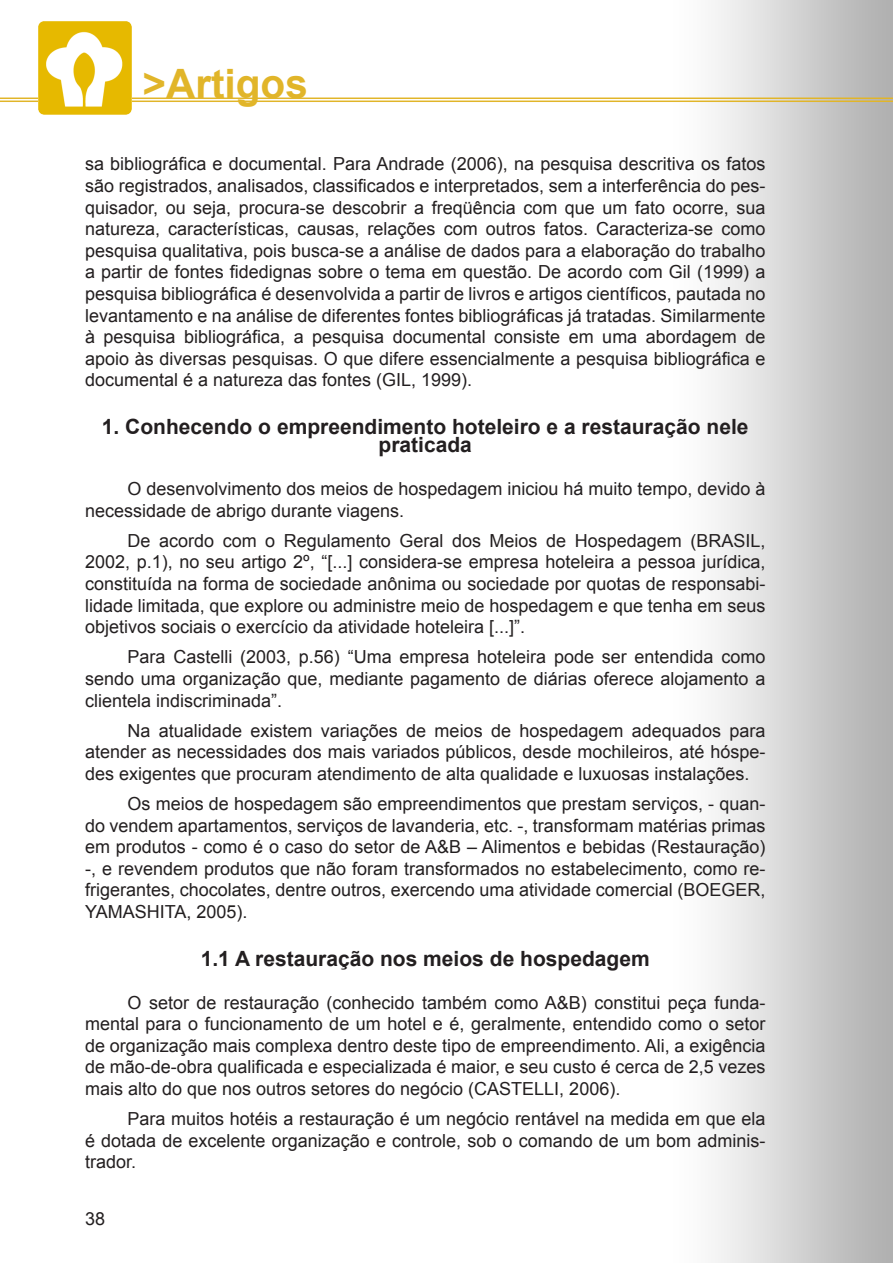
<style>
.page{position:relative;width:893px;height:1263px;background:#fff}
.page>*{position:absolute;margin:0;border:0;box-sizing:border-box;transform-origin:0 0}
.t1{font:700 40.5px "Arial";color:#e1b529}
.Meio-Subtitulo{font:700 21px/18px "Arial";color:#231f20;text-align:center}
.Corpo-texto{font:18px/21.6px "Arial";color:#231f20;text-align:justify}
</style>
<div class="page">
<hr style="left:0;top:98px;width:893px;height:1px;background:#e1b529">
<hr style="left:0;top:101px;width:893px;height:1px;background:#e1b529">
<img style="left:38px;top:21px;width:94px;height:94px">
<h1 class="t1" style="left:142px;top:56px;width:167px">&gt;Artigos</h1>
<p class="Corpo-texto" style="left:85px;top:153px;width:682px">sa bibliográfica e documental. Para Andrade (2006), na pesquisa descritiva os fatos são registrados, analisados, classificados e interpretados, sem a interferência do pes&shy;quisador, ou seja, procura-se descobrir a freqüência com que um fato ocorre, sua natureza, características, causas, relações com outros fatos. Caracteriza-se como pesquisa qualitativa, pois busca-se a análise de dados para a elaboração do trabalho a partir de fontes fidedignas sobre o tema em questão. De acordo com Gil (1999) a pesquisa bibliográfica é desenvolvida a partir de livros e artigos científicos, pautada no levantamento e na análise de diferentes fontes bibliográficas já tratadas. Similarmente à pesquisa bibliográfica, a pesquisa documental consiste em uma abordagem de apoio às diversas pesquisas. O que difere essencialmente a pesquisa bibliográfica e documental é a natureza das fontes (GIL, 1999).</p>
<p class="Meio-Subtitulo" style="left:102px;top:418px;width:648px">1. Conhecendo o empreendimento hoteleiro e a restauração nele praticada</p>
<p class="Corpo-texto" style="left:85px;top:478px;width:682px;text-indent:43px">O desenvolvimento dos meios de hospedagem iniciou há muito tempo, devido à necessidade de abrigo durante viagens.</p>
<p class="Corpo-texto" style="left:85px;top:530px;width:682px;text-indent:43px">De acordo com o Regulamento Geral dos Meios de Hospedagem (BRASIL, 2002, p.1), no seu artigo 2º, “[...] considera-se empresa hoteleira a pessoa jurídica, constituída na forma de sociedade anônima ou sociedade por quotas de responsabi&shy;lidade limitada, que explore ou administre meio de hospedagem e que tenha em seus objetivos sociais o exercício da atividade hoteleira [...]”.</p>
<p class="Corpo-texto" style="left:85px;top:646px;width:682px;text-indent:43px">Para Castelli (2003, p.56) “Uma empresa hoteleira pode ser entendida como sendo uma organização que, mediante pagamento de diárias oferece alojamento a clientela indiscriminada”.</p>
<p class="Corpo-texto" style="left:85px;top:720px;width:682px;text-indent:43px">Na atualidade existem variações de meios de hospedagem adequados para atender as necessidades dos mais variados públicos, desde mochileiros, até hóspe&shy;des exigentes que procuram atendimento de alta qualidade e luxuosas instalações.</p>
<p class="Corpo-texto" style="left:85px;top:793px;width:682px;text-indent:43px">Os meios de hospedagem são empreendimentos que prestam serviços, - quan&shy;do vendem apartamentos, serviços de lavanderia, etc. -, transformam matérias primas em produtos - como é o caso do setor de A&amp;B – Alimentos e bebidas (Restauração) -, e revendem produtos que não foram transformados no estabelecimento, como re&shy;frigerantes, chocolates, dentre outros, exercendo uma atividade comercial (BOEGER, YAMASHITA, 2005).</p>
<p class="Meio-Subtitulo" style="left:201px;top:950px;width:450px">1.1 A restauração nos meios de hospedagem</p>
<p class="Corpo-texto" style="left:85px;top:992px;width:682px;text-indent:43px">O setor de restauração (conhecido também como A&amp;B) constitui peça funda&shy;mental para o funcionamento de um hotel e é, geralmente, entendido como o setor de organização mais complexa dentro deste tipo de empreendimento. Ali, a exigência de mão-de-obra qualificada e especializada é maior, e seu custo é cerca de 2,5 vezes mais alto do que nos outros setores do negócio (CASTELLI, 2006).</p>
<p class="Corpo-texto" style="left:85px;top:1108px;width:682px;text-indent:43px">Para muitos hotéis a restauração é um negócio rentável na medida em que ela é dotada de excelente organização e controle, sob o comando de um bom adminis&shy;trador.</p>
<p class="Corpo-texto" style="left:85px;top:1208px;width:22px">38</p>
</div>
